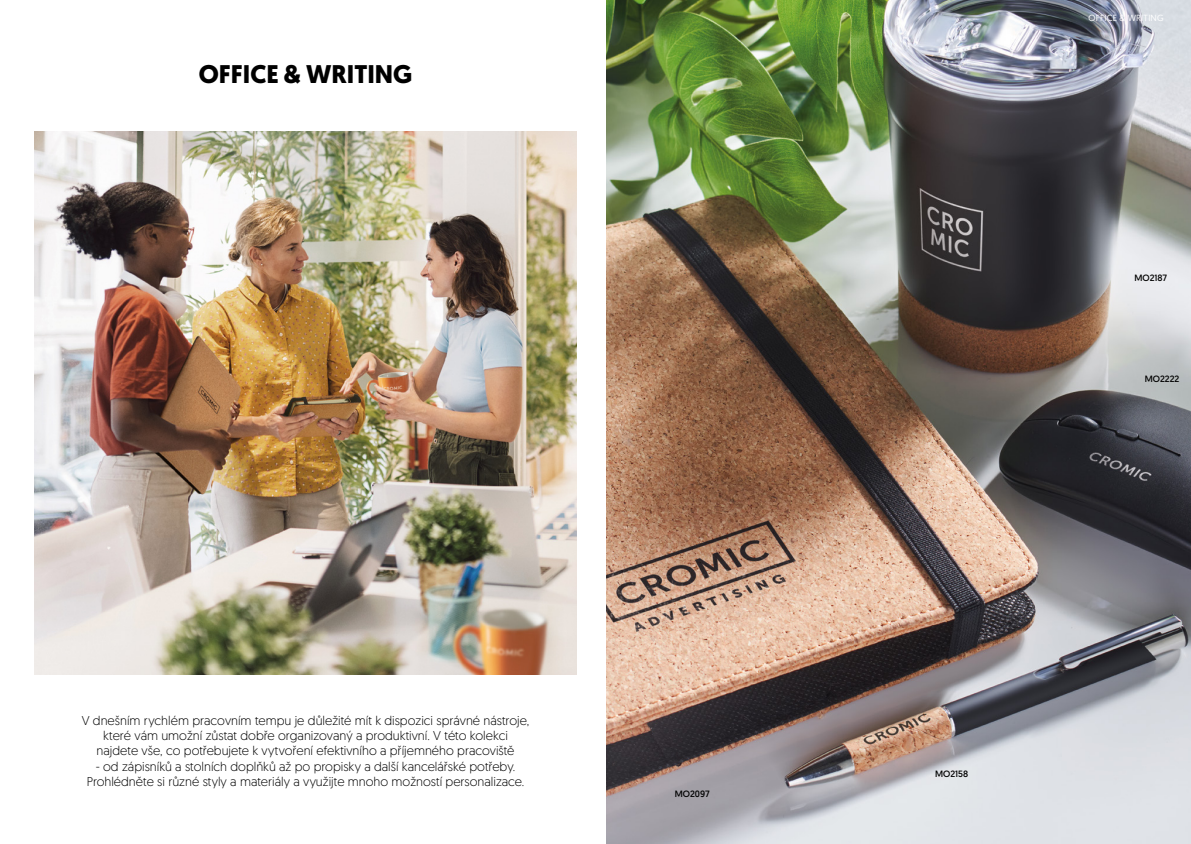
<style>
.page{position:relative;width:1191px;height:844px;background:#fff}
.page>*{position:absolute;margin:0;border:0;box-sizing:border-box;transform-origin:0 0}
.t1{font:700 25.55px "Geomanist";color:#000}
.t2{font:300 12.78px/15.2px "Geomanist";color:#000;text-align:center}
.t3{font:9.1px "Geomanist";color:#000}
.t4{font:8.92px "Geomanist";letter-spacing:.02em;color:#fff}
</style>
<div class="page">
<img style="left:35px;top:132px;width:542px;height:542px">
<img style="left:607px;top:0;width:584px;height:843px">
<h1 class="t1" style="left:199px;top:57px;width:215px">OFFICE &amp; WRITING</h1>
<p class="t2" style="left:82px;top:712px;width:449px">V dnešním rychlém pracovním tempu je důležité mít k dispozici správné nástroje, které vám umožní zůstat dobře organizovaný a produktivní. V této kolekci najdete vše, co potřebujete k vytvoření efektivního a příjemného pracoviště</p>
<p class="t2" style="left:87px;top:758px;width:439px">- od zápisníků a stolních doplňků až po propisky a další kancelářské potřeby.<br>Prohlédněte si různé styly a materiály a využijte mnoho možností personalizace.</p>
<p class="t3" style="left:675px;top:787px;width:36px">MO2097</p>
<p class="t4" style="left:1088px;top:12px;width:77px">OFFICE &amp; WRITING</p>
<p class="t3" style="left:1134px;top:271px;width:34px">MO2187</p>
<p class="t3" style="left:1144px;top:372px;width:36px">MO2222</p>
<p class="t3" style="left:935px;top:767px;width:35px">MO2158</p>
</div>
